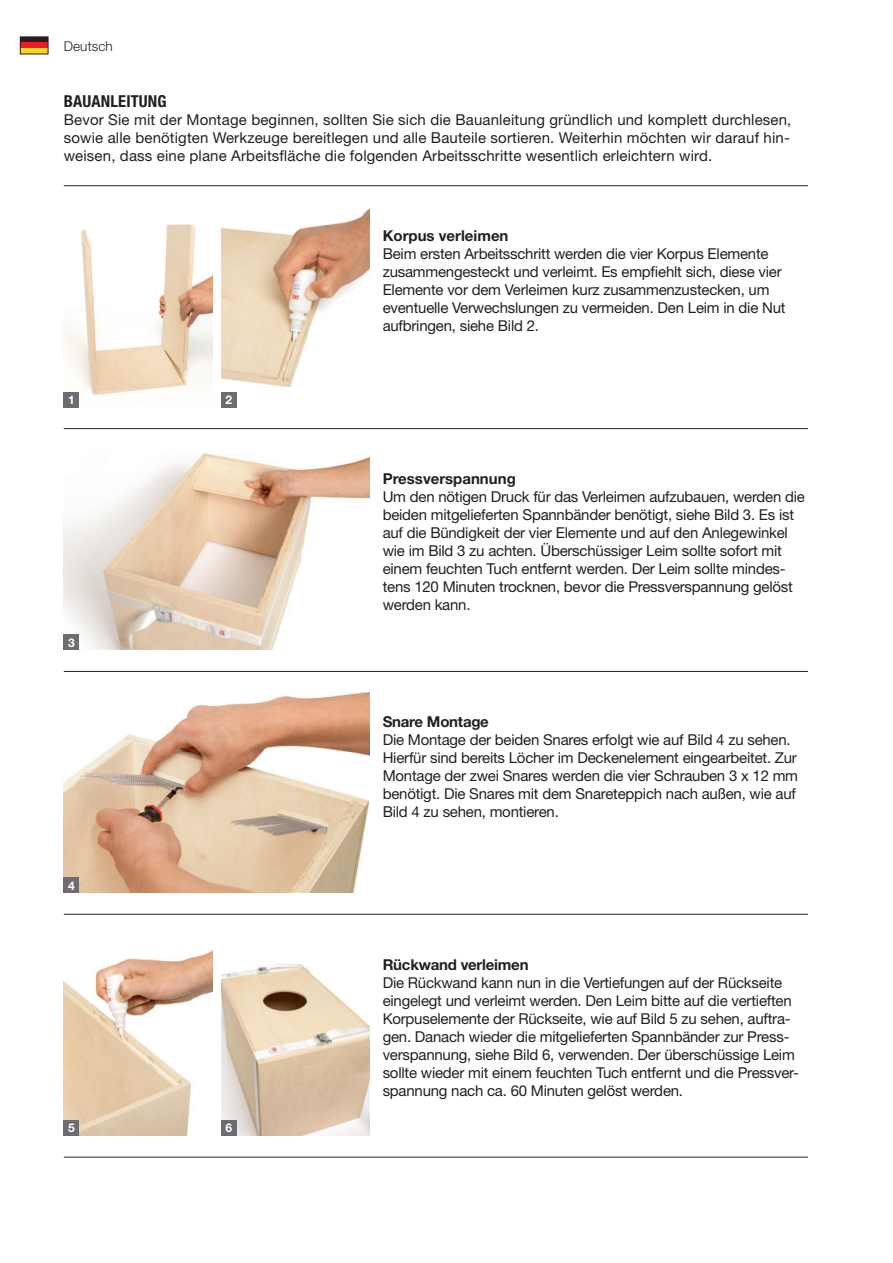
<style>
.page{position:relative;width:893px;height:1263px;background:#fff}
.page>*{position:absolute;margin:0;border:0;box-sizing:border-box;transform-origin:0 0}
.t1{font:700 condensed 16.5px "Helvetica Neue LT Std";letter-spacing:.01em;color:#231f20}
.t2{font:15px/18px "Helvetica Neue LT Std";letter-spacing:-.015em;color:#231f20}
.t3{font:700 15px "Helvetica Neue LT Std";color:#231f20}
.t4{font:300 13.5px "Helvetica Neue LT Std";letter-spacing:.01em;color:#231f20}
.t5{font:700 12px "Helvetica Neue LT Std";color:#fff}
</style>
<div class="page">
<img style="left:64px;top:693px;width:306px;height:200px">
<img style="left:64px;top:453px;width:306px;height:197px">
<img style="left:221px;top:208px;width:149px;height:199px">
<img style="left:64px;top:224px;width:149px;height:172px">
<img style="left:64px;top:950px;width:149px;height:185px">
<img style="left:221px;top:964px;width:149px;height:171px">
<hr style="left:64px;top:914px;width:744px;height:1px;background:#231f20">
<hr style="left:64px;top:671px;width:744px;height:1px;background:#231f20">
<hr style="left:64px;top:428px;width:744px;height:1px;background:#231f20">
<hr style="left:64px;top:185px;width:744px;height:1px;background:#231f20">
<div style="left:20px;top:37px;width:28px;height:6px;background:#231f20"></div>
<div style="left:20px;top:48px;width:28px;height:6px;background:#ffd229"></div>
<div style="left:20px;top:43px;width:28px;height:5px;background:#ee1b2c"></div>
<div style="left:20px;top:37px;width:28px;height:17px;border:1px solid #231f20"></div>
<div style="left:64px;top:878px;width:15px;height:15px;background:#6c6d70"></div>
<div style="left:64px;top:635px;width:15px;height:15px;background:#6c6d70"></div>
<div style="left:221px;top:392px;width:15px;height:15px;background:#6c6d70"></div>
<div style="left:64px;top:392px;width:15px;height:15px;background:#6c6d70"></div>
<hr style="left:64px;top:1157px;width:744px;height:1px;background:#231f20">
<div style="left:64px;top:1120px;width:15px;height:15px;background:#6c6d70"></div>
<div style="left:221px;top:1120px;width:15px;height:15px;background:#6c6d70"></div>
<p class="t4" style="left:64px;top:38px;width:51px">Deutsch</p>
<p class="t1" style="left:64px;top:91px;width:104px">BAUANLEITUNG</p>
<p class="t2" style="left:64px;top:110px;width:729px;text-align:justify">Bevor Sie mit der Montage beginnen, sollten Sie sich die Bauanleitung gründlich und komplett durchlesen, sowie alle benötigten Werkzeuge bereitlegen und alle Bauteile sortieren. Weiterhin möchten wir darauf hin&shy;weisen, dass eine plane Arbeitsfläche die folgenden Arbeitsschritte wesentlich erleichtern wird.</p>
<p class="t5" style="left:68px;top:392px;width:8px">1</p>
<p class="t5" style="left:225px;top:392px;width:8px">2</p>
<p class="t5" style="left:68px;top:635px;width:8px">3</p>
<p class="t5" style="left:68px;top:878px;width:8px">4</p>
<p class="t5" style="left:68px;top:1121px;width:8px">5</p>
<p class="t5" style="left:225px;top:1121px;width:8px">6</p>
<p class="t3" style="left:383px;top:227px;width:127px">Korpus verleimen</p>
<p class="t2" style="left:383px;top:245px;width:404px">Beim ersten Arbeitsschritt werden die vier Korpus Elemente zusammengesteckt und verleimt. Es empfiehlt sich, diese vier Elemente vor dem Verleimen kurz zusammenzustecken, um eventuelle Verwechslungen zu vermeiden. Den Leim in die Nut aufbringen, siehe Bild 2.</p>
<p class="t3" style="left:383px;top:470px;width:135px">Pressverspannung</p>
<p class="t2" style="left:383px;top:488px;width:424px">Um den nötigen Druck für das Verleimen aufzubauen, werden die beiden mitgelieferten Spannbänder benötigt, siehe Bild 3. Es ist auf die Bündigkeit der vier Elemente und auf den Anlegewinkel wie im Bild 3 zu achten. Überschüssiger Leim sollte sofort mit einem feuchten Tuch entfernt werden. Der Leim sollte mindes&shy;tens 120 Minuten trocknen, bevor die Pressverspannung gelöst werden kann.</p>
<p class="t3" style="left:383px;top:712px;width:108px">Snare Montage</p>
<p class="t2" style="left:383px;top:730px;width:417px">Die Montage der beiden Snares erfolgt wie auf Bild 4 zu sehen.<br>Hierfür sind bereits Löcher im Deckenelement eingearbeitet. Zur Montage der zwei Snares werden die vier Schrauben 3 x 12 mm benötigt. Die Snares mit dem Snareteppich nach außen, wie auf Bild 4 zu sehen, montieren.</p>
<p class="t3" style="left:383px;top:955px;width:147px">Rückwand verleimen</p>
<p class="t2" style="left:383px;top:973px;width:418px">Die Rückwand kann nun in die Vertiefungen auf der Rückseite eingelegt und verleimt werden. Den Leim bitte auf die vertieften Korpuselemente der Rückseite, wie auf Bild 5 zu sehen, auftra&shy;gen. Danach wieder die mitgelieferten Spannbänder zur Press&shy;verspannung, siehe Bild 6, verwenden. Der überschüssige Leim sollte wieder mit einem feuchten Tuch entfernt und die Pressver&shy;spannung nach ca. 60 Minuten gelöst werden.</p>
</div>
